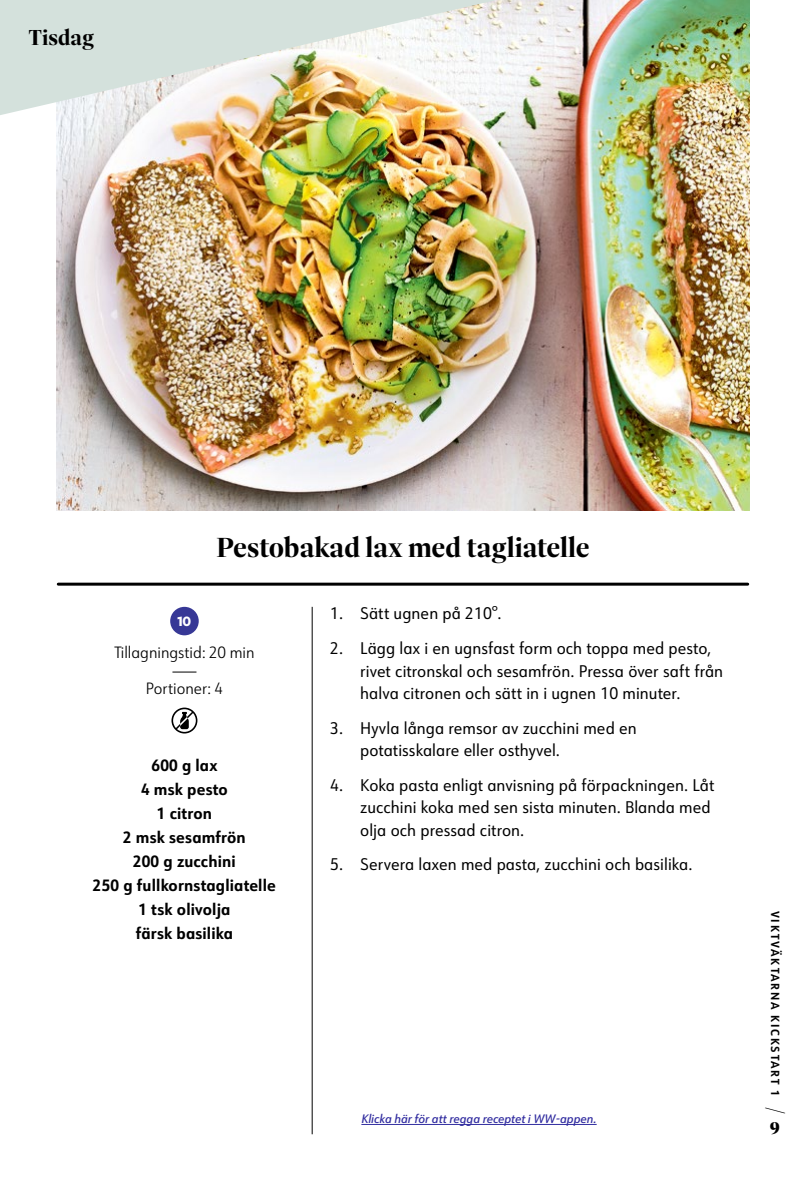
<style>
.page{position:relative;width:806px;height:1191px;background:#fff}
.page>*{position:absolute;margin:0;border:0;box-sizing:border-box;transform-origin:0 0}
.t1{font:700 28px "Dashiell Fine";color:#000}
.t2{font:700 22px "Dashiell Fine";color:#000}
.t3{font:800 18px "Dashiell Fine";color:#000}
.t4{font:16.4px/22.6px "URW Form Semi Cond";letter-spacing:.005em;color:#000}
.t5{font:700 16px/24px "URW Form Semi Cond";letter-spacing:.01em;color:#000;text-align:center}
.t6{font:300 16px "URW Form Semi Cond";color:#000}
.t7{font:700 14px "National 2";color:#fff}
.t8{font:italic 500 12px "URW Form Semi Cond";color:#322da0}
.t9{font:700 11.6px "URW Form Semi Cond";letter-spacing:.15em;color:#000}
.s1{font-family:"Dashiell Fine";font-weight:800;font-size:23px}
</style>
<div class="page">
<img style="left:57px;top:0;width:691px;height:510px">
<svg style="left:171px;top:707px;width:26px;height:26px"></svg>
<div style="left:170px;top:607px;width:29px;height:28px;background:#373896;border-radius:50%"></div>
<hr style="left:58px;top:582px;width:689px;height:3px;background:#000">
<hr style="left:311px;top:607px;width:1px;height:527px;background:#000">
<svg style="left:172px;top:671px;width:24px;height:1px"></svg>
<svg style="left:0;top:0;width:496px;height:115px;fill:#d4e1dc"></svg>
<hr style="left:361px;top:1124px;width:235px;height:1px;background:#322da0">
<h2 class="t2" style="left:28px;top:25px;width:67px">Tisdag</h2>
<h1 class="t1" style="left:216px;top:530px;width:375px">Pestobakad lax med tagliatelle</h1>
<p class="t7" style="left:177px;top:612px;width:15px">10</p>
<p class="t4" style="left:330px;top:602px;width:173px">1. Sätt ugnen på 210°.</p>
<p class="t4" style="left:360px;top:636px;width:364px;text-indent:-30px">2. Lägg lax i en ugnsfast form och toppa med pesto, rivet citronskal och sesamfrön. Pressa över saft från halva citronen och sätt in i ugnen 10 minuter.</p>
<p class="t4" style="left:360px;top:716px;width:278px;text-indent:-30px">3. Hyvla långa remsor av zucchini med en potatisskalare eller osthyvel.</p>
<p class="t4" style="left:360px;top:773px;width:355px;text-indent:-30px">4. Koka pasta enligt anvisning på förpackningen. Låt zucchini koka med sen sista minuten. Blanda med olja och pressad citron.</p>
<p class="t4" style="left:330px;top:852px;width:364px">5. Servera laxen med pasta, zucchini och basilika.</p>
<p class="t6" style="left:114px;top:641px;width:141px">Tillagningstid: 20 min</p>
<p class="t6" style="left:146px;top:677px;width:79px">Portioner: 4</p>
<p class="t5" style="left:93px;top:753px;width:184px">600 g lax<br>4 msk pesto<br>1 citron<br>2 msk sesamfrön<br>200 g zucchini<br>250 g fullkornstagliatelle<br>1 tsk olivolja<br>färsk basilika</p>
<p class="t8" style="left:361px;top:1110px;width:237px">Klicka här för att regga receptet i WW-appen.</p>
<p class="t9" style="left:783px;top:910px;width:204px;rotate:90deg">VIKTVÄKTARNA KICKSTART 1 <span class="s1">/</span></p>
<p class="t3" style="left:769px;top:1117px;width:12px">9</p>
</div>
